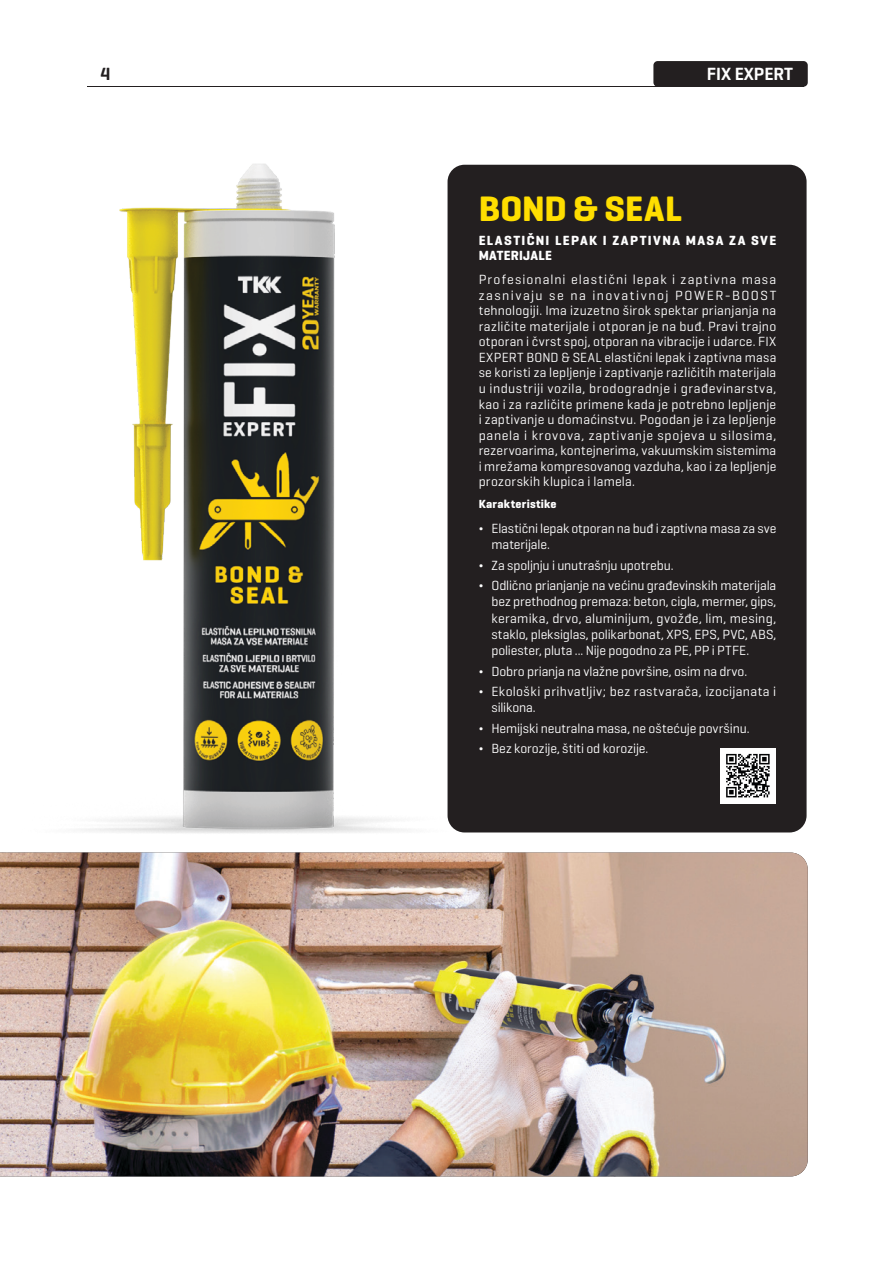
<style>
.page{position:relative;width:893px;height:1263px;background:#fff}
.page>*{position:absolute;margin:0;border:0;box-sizing:border-box;transform-origin:0 0}
.t1{font:700 36px "Geogrotesque Cyr";color:#ffde00}
.t2{font:600 18px "Geogrotesque Cyr";color:#fff}
.t3{font:600 18px "Geogrotesque Cyr";color:#231f20}
.t4{font:13.5px/15.5px "Geogrotesque Cyr";color:#fff;text-align:justify}
.t5{font:13.5px/16.2px "Geogrotesque Cyr";letter-spacing:.025em;color:#fff}
.t6{font:700 13.5px/15.6px "Geogrotesque Cyr";letter-spacing:.1em;color:#fff}
.t7{font:700 12px "Geogrotesque Cyr";letter-spacing:.02em;color:#fff}
</style>
<div class="page">
<div style="left:653px;top:61px;width:155px;height:26px;background:#231f20;border-radius:4px"></div>
<hr style="left:87px;top:86px;width:717px;height:1px;background:#231f20">
<img style="left:81px;top:164px;width:443px;height:669px">
<div style="left:448px;top:165px;width:359px;height:667px;background:#231f20;border-radius:17px"></div>
<img style="left:0;top:852px;width:808px;height:324px">
<div style="left:720px;top:748px;width:56px;height:55px;background:#fff"></div>
<svg style="left:726px;top:753px;width:44px;height:45px"></svg>
<h2 class="t3" style="left:100px;top:63px;width:12px">4</h2>
<h2 class="t2" style="left:707px;top:63px;width:88px">FIX EXPERT</h2>
<h4 class="t1" style="left:479px;top:186px;width:204px">BOND &amp; SEAL</h4>
<h5 class="t6" style="left:479px;top:232px;width:299px">ELASTIČNI LEPAK I ZAPTIVNA MASA ZA SVE<br>MATERIJALE</h5>
<p class="t4" style="left:479px;top:272px;width:299px">Profesionalni elastični lepak i zaptivna masa zasnivaju se na inovativnoj POWER-BOOST tehnologiji. Ima izuzetno širok spektar prianjanja na različite materijale i otporan je na buđ. Pravi trajno otporan i čvrst spoj, otporan na vibracije i udarce. FIX EXPERT BOND &amp; SEAL elastični lepak i zaptivna masa se koristi za lepljenje i zaptivanje različitih materijala u industriji vozila, brodogradnje i građevinarstva, kao i za različite primene kada je potrebno lepljenje i zaptivanje u domaćinstvu. Pogodan je i za lepljenje panela i krovova, zaptivanje spojeva u silosima, rezervoarima, kontejnerima, vakuumskim sistemima i mrežama kompresovanog vazduha, kao i za lepljenje prozorskih klupica i lamela.</p>
<p class="t7" style="left:479px;top:497px;width:79px">Karakteristike</p>
<p class="t4" style="left:491px;top:520px;width:286px;line-height:16.2px;text-indent:-13px">¬ Elastični lepak otporan na buđ i zaptivna masa za sve materijale.</p>
<p class="t4" style="left:479px;top:557px;width:196px">¬ Za spoljnju i unutrašnju upotrebu.</p>
<p class="t4" style="left:491px;top:577px;width:286px;line-height:16.2px;text-indent:-13px">¬ Odlično prianjanje na većinu građevinskih materijala bez prethodnog premaza: beton, cigla, mermer, gips, keramika, drvo, aluminijum, gvožđe, lim, mesing, staklo, pleksiglas, polikarbonat, XPS, EPS, PVC, ABS, poliester, pluta ... Nije pogodno za PE, PP i PTFE.</p>
<p class="t4" style="left:479px;top:663px;width:270px">¬ Dobro prianja na vlažne površine, osim na drvo.</p>
<p class="t5" style="left:491px;top:683px;width:286px;text-indent:-13px">¬ Ekološki prihvatljiv; bez rastvarača, izocijanata i silikona.</p>
<p class="t4" style="left:479px;top:720px;width:272px">¬ Hemijski neutralna masa, ne oštećuje površinu.</p>
<p class="t4" style="left:479px;top:740px;width:171px">¬ Bez korozije, štiti od korozije.</p>
</div>
